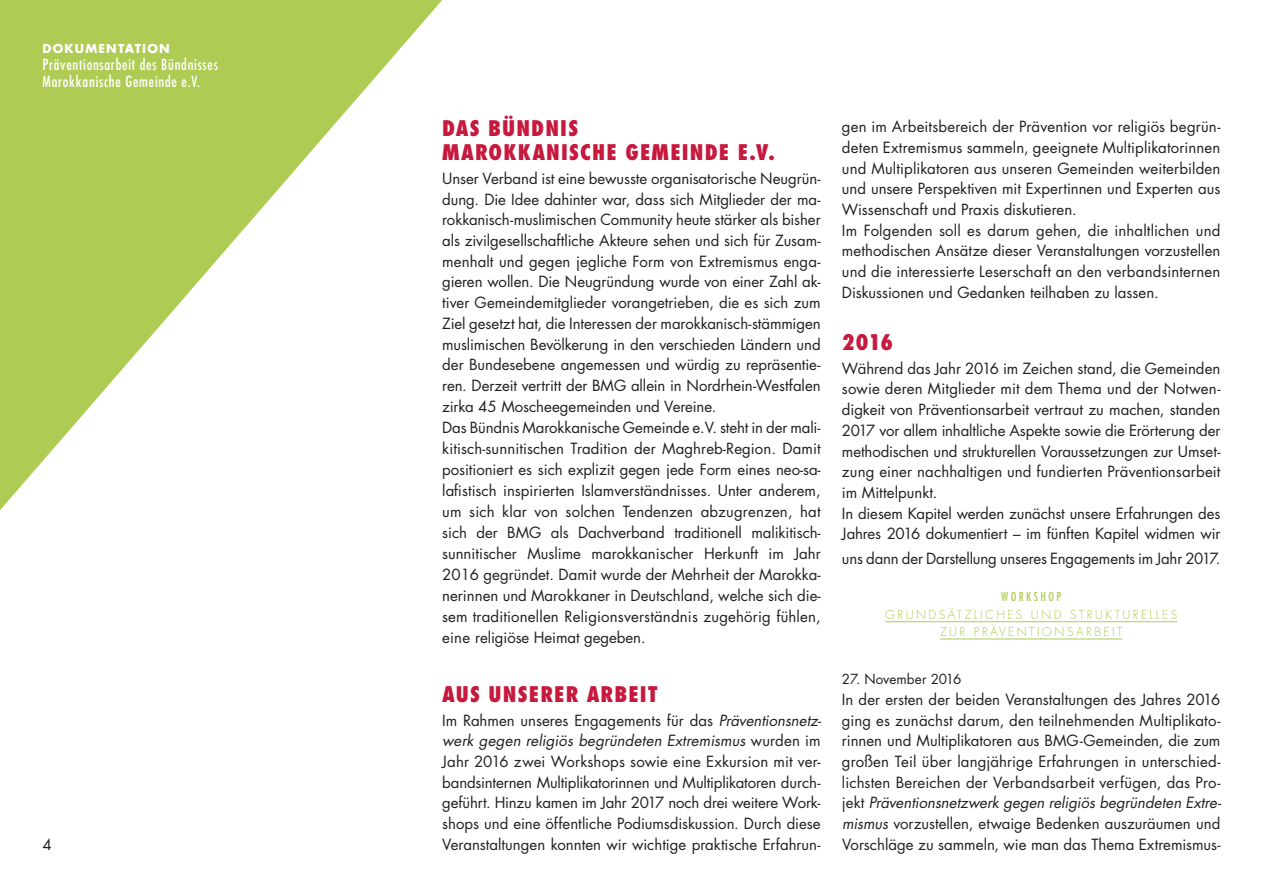
<style>
.page{position:relative;width:1263px;height:893px;background:#fff}
.page>*{position:absolute;margin:0;border:0;box-sizing:border-box;transform-origin:0 0}
.t1{font:800 condensed 21px/24.2px "Futura Std";letter-spacing:.055em;color:#c7183e}
.t2{font:15px/20.7px "Futura Std";color:#231f20}
.t3{font:condensed 15px/17.2px "Futura Std";letter-spacing:.05em;color:#fff}
.t4{font:13.5px "Futura Std";letter-spacing:-.005em;color:#231f20}
.t5{font:300 12px/17.2px "Futura Std";letter-spacing:.2em;color:#aecc53;text-align:center}
.t6{font:700 12px "Futura Std";letter-spacing:.1em;color:#fff}
.t7{font:condensed 12px "Futura Std";letter-spacing:.2em;color:#aecc53}
.s1{font-style:italic}
</style>
<div class="page">
<svg style="left:0;top:0;width:442px;height:510px;fill:#aecc53"></svg>
<hr style="left:885px;top:621px;width:292px;height:1px;background:#aecc53">
<hr style="left:940px;top:639px;width:182px;height:1px;background:#aecc53">
<p class="t6" style="left:43px;top:40px;width:129px">DOKUMENTATION</p>
<p class="t3" style="left:43px;top:56px;width:177px">Präventionsarbeit des Bündnisses<br>Marokkanische Gemeinde e.V.</p>
<p class="t2" style="left:43px;top:835px;width:11px">4</p>
<h1 class="t1" style="left:442px;top:116px;width:334px">DAS BÜNDNIS<br>MAROKKANISCHE GEMEINDE E.V.</h1>
<p class="t2" style="left:442px;top:168px;width:380px">Unser Verband ist eine bewusste organisatorische Neugrün&shy;dung. Die Idee dahinter war, dass sich Mitglieder der ma&shy;rokkanisch-muslimischen Community heute stärker als bisher als zivilgesellschaftliche Akteure sehen und sich für Zusam&shy;menhalt und gegen jegliche Form von Extremismus enga&shy;gieren wollen. Die Neugründung wurde von einer Zahl ak&shy;tiver Gemeindemitglieder vorangetrieben, die es sich zum Ziel gesetzt hat, die Interessen der marokkanisch-stämmigen muslimischen Bevölkerung in den verschieden Ländern und der Bundesebene angemessen und würdig zu repräsentie&shy;ren. Derzeit vertritt der BMG allein in Nordrhein-Westfalen zirka 45 Moscheegemeinden und Vereine.<br>Das Bündnis Marokkanische Gemeinde e.V. steht in der mali&shy;kitisch-sunnitischen Tradition der Maghreb-Region. Damit positioniert es sich explizit gegen jede Form eines neo-sa&shy;lafistisch inspirierten Islamverständnisses. Unter anderem, um sich klar von solchen Tendenzen abzugrenzen, hat sich der BMG als Dachverband traditionell malikitisch&shy;sunnitischer Muslime marokkanischer Herkunft im Jahr 2016 gegründet. Damit wurde der Mehrheit der Marokka&shy;nerinnen und Marokkaner in Deutschland, welche sich die&shy;sem traditionellen Religionsverständnis zugehörig fühlen, eine religiöse Heimat gegeben.</p>
<h1 class="t1" style="left:442px;top:681px;width:217px">AUS UNSERER ARBEIT</h1>
<p class="t2" style="left:442px;top:710px;width:381px;text-align:justify">Im Rahmen unseres Engagements für das <span class="s1">Präventionsnetz&shy;werk gegen religiös begründeten Extremismus</span> wurden im Jahr 2016 zwei Workshops sowie eine Exkursion mit ver&shy;bandsinternen Multiplikatorinnen und Multiplikatoren durch&shy;geführt. Hinzu kamen im Jahr 2017 noch drei weitere Work&shy;shops und eine öffentliche Podiumsdiskussion. Durch diese Veranstaltungen konnten wir wichtige praktische Erfahrun-</p>
<p class="t2" style="left:842px;top:117px;width:380px">gen im Arbeitsbereich der Prävention vor religiös begrün&shy;deten Extremismus sammeln, geeignete Multiplikatorinnen und Multiplikatoren aus unseren Gemeinden weiterbilden und unsere Perspektiven mit Expertinnen und Experten aus Wissenschaft und Praxis diskutieren.<br>Im Folgenden soll es darum gehen, die inhaltlichen und methodischen Ansätze dieser Veranstaltungen vorzustellen und die interessierte Leserschaft an den verbandsinternen Diskussionen und Gedanken teilhaben zu lassen.</p>
<h1 class="t1" style="left:842px;top:330px;width:53px">2016</h1>
<p class="t2" style="left:842px;top:358px;width:380px">Während das Jahr 2016 im Zeichen stand, die Gemeinden sowie deren Mitglieder mit dem Thema und der Notwen&shy;digkeit von Präventionsarbeit vertraut zu machen, standen 2017 vor allem inhaltliche Aspekte sowie die Erörterung der methodischen und strukturellen Voraussetzungen zur Umset&shy;zung einer nachhaltigen und fundierten Präventionsarbeit im Mittelpunkt.<br>In diesem Kapitel werden zunächst unsere Erfahrungen des Jahres 2016 dokumentiert – im fünften Kapitel widmen wir</p>
<p class="t2" style="left:842px;top:548px;width:380px">uns dann der Darstellung unseres Engagements im Jahr 2017.</p>
<p class="t7" style="left:1001px;top:590px;width:61px">WORKSHOP</p>
<p class="t5" style="left:885px;top:606px;width:293px">GRUNDSÄTZLICHES UND STRUKTURELLES<br>ZUR PRÄVENTIONSARBEIT</p>
<p class="t4" style="left:842px;top:671px;width:121px">27. November 2016</p>
<p class="t2" style="left:842px;top:689px;width:380px;text-align:justify">In der ersten der beiden Veranstaltungen des Jahres 2016 ging es zunächst darum, den teilnehmenden Multiplikato&shy;rinnen und Multiplikatoren aus BMG-Gemeinden, die zum großen Teil über langjährige Erfahrungen in unterschied&shy;lichsten Bereichen der Verbandsarbeit verfügen, das Pro&shy;jekt <span class="s1">Präventionsnetzwerk gegen religiös begründeten Extre&shy;mismus</span> vorzustellen, etwaige Bedenken auszuräumen und Vorschläge zu sammeln, wie man das Thema Extremismus-</p>
</div>
